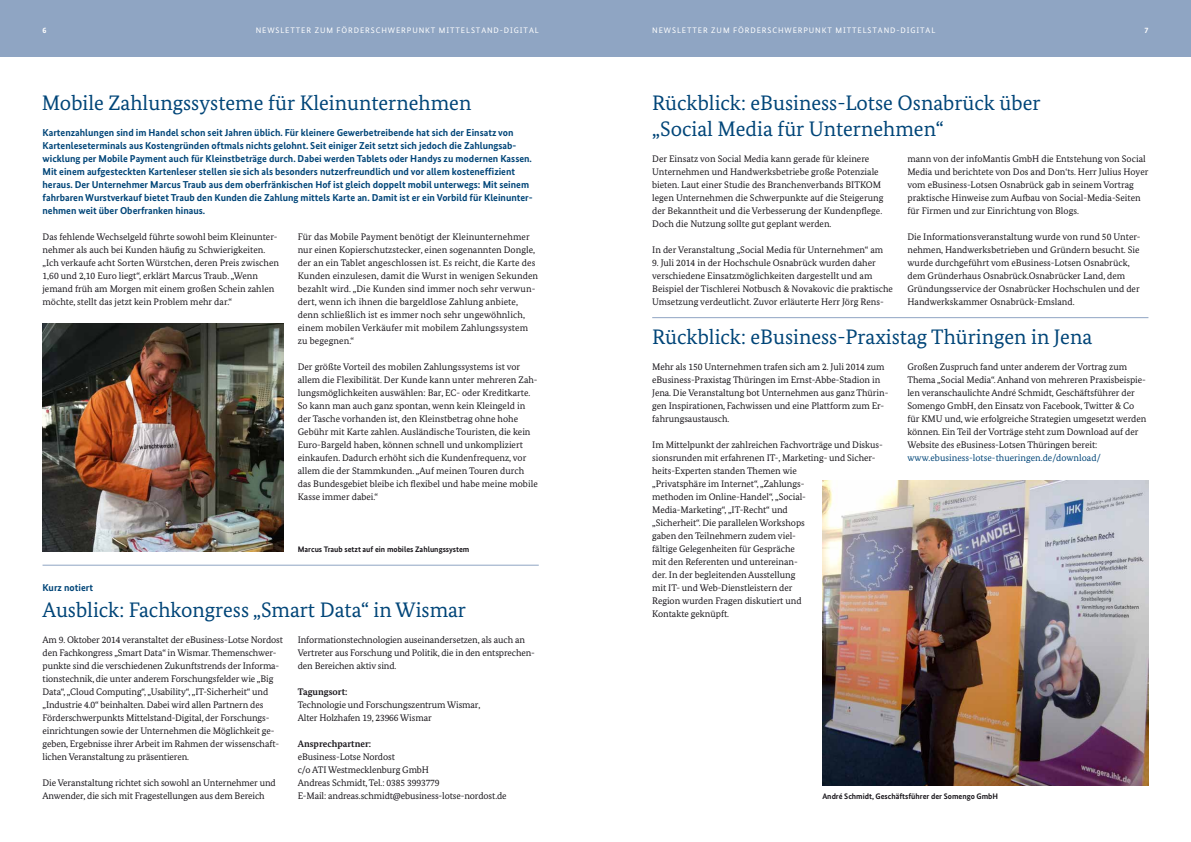
<style>
.page{position:relative;width:1191px;height:842px;background:#fff}
.page>*{position:absolute;margin:0;border:0;box-sizing:border-box;transform-origin:0 0}
.t1{font:21px/26px "Bundes Serif";color:#004578}
.t2{font:700 10px/13px "Bundes Sans";color:#004578}
.t3{font:9.5px/13px "Bundes Serif";letter-spacing:-.005em;color:#1a171c}
.t4{font:9.5px "Bundes Serif";color:#004578}
.P_bold{font:700 9.5px "Bundes Serif";color:#1a171c}
.t5{font:8px "Bundes Sans";letter-spacing:.11em;color:#fff}
.Bildunterschrift{font:700 8px "Bundes Sans";color:#1a171c}
.t6{font:700 8px "Bundes Sans";color:#fff}
</style>
<div class="page">
<div style="left:0;top:0;width:595px;height:57px;background:#8fa5c3"></div>
<div style="left:595px;top:0;width:596px;height:57px;background:#8fa5c3"></div>
<img style="left:43px;top:323px;width:240px;height:229px">
<hr style="left:652px;top:317px;width:496px;height:1px;background:#8fa5c3">
<hr style="left:43px;top:565px;width:496px;height:1px;background:#8fa5c3">
<img style="left:822px;top:481px;width:326px;height:305px">
<p class="t6" style="left:43px;top:25px;width:5px">6</p>
<p class="t5" style="left:256px;top:25px;width:284px">NEWSLETTER ZUM FÖRDERSCHWERPUNKT MITTELSTAND-DIGITAL</p>
<p class="t5" style="left:652px;top:25px;width:284px">NEWSLETTER ZUM FÖRDERSCHWERPUNKT MITTELSTAND-DIGITAL</p>
<p class="t6" style="left:1144px;top:25px;width:5px">7</p>
<h2 class="t1" style="left:42px;top:89px;width:431px">Mobile Zahlungssysteme für Kleinunternehmen</h2>
<h4 class="t2" style="left:43px;top:126px;width:491px">Kartenzahlungen sind im Handel schon seit Jahren üblich. Für kleinere Gewerbetreibende hat sich der Einsatz von Kartenleseterminals aus Kostengründen oftmals nichts gelohnt. Seit einiger Zeit setzt sich jedoch die Zahlungsab&shy;wicklung per Mobile Payment auch für Kleinstbeträge durch. Dabei werden Tablets oder Handys zu modernen Kassen.<br>Mit einem aufgesteckten Kartenleser stellen sie sich als besonders nutzerfreundlich und vor allem kosteneffizient heraus. Der Unternehmer Marcus Traub aus dem oberfränkischen Hof ist gleich doppelt mobil unterwegs: Mit seinem fahrbaren Wurstverkauf bietet Traub den Kunden die Zahlung mittels Karte an. Damit ist er ein Vorbild für Kleinunter&shy;nehmen weit über Oberfranken hinaus.</h4>
<p class="t3" style="left:43px;top:230px;width:238px">Das fehlende Wechselgeld führte sowohl beim Kleinunter&shy;nehmer als auch bei Kunden häufig zu Schwierigkeiten. „Ich verkaufe acht Sorten Würstchen, deren Preis zwischen 1,60 und 2,10 Euro liegt“, erklärt Marcus Traub. „Wenn jemand früh am Morgen mit einem großen Schein zahlen möchte, stellt das jetzt kein Problem mehr dar.“</p>
<p class="t3" style="left:298px;top:230px;width:242px">Für das Mobile Payment benötigt der Kleinunternehmer nur einen Kopierschutzstecker, einen sogenannten Dongle, der an ein Tablet angeschlossen ist. Es reicht, die Karte des Kunden einzulesen, damit die Wurst in wenigen Sekunden bezahlt wird. „Die Kunden sind immer noch sehr verwun&shy;dert, wenn ich ihnen die bargeldlose Zahlung anbiete, denn schließlich ist es immer noch sehr ungewöhnlich, einem mobilen Verkäufer mit mobilem Zahlungssystem zu begegnen.“</p>
<p class="t3" style="left:298px;top:360px;width:241px">Der größte Vorteil des mobilen Zahlungssystems ist vor allem die Flexibilität. Der Kunde kann unter mehreren Zah&shy;lungsmöglichkeiten auswählen: Bar, EC- oder Kreditkarte.<br>So kann man auch ganz spontan, wenn kein Kleingeld in der Tasche vorhanden ist, den Kleinstbetrag ohne hohe Gebühr mit Karte zahlen. Ausländische Touristen, die kein Euro-Bargeld haben, können schnell und unkompliziert einkaufen. Dadurch erhöht sich die Kundenfrequenz, vor allem die der Stammkunden. „Auf meinen Touren durch das Bundesgebiet bleibe ich flexibel und habe meine mobile Kasse immer dabei.“</p>
<p class="Bildunterschrift" style="left:298px;top:544px;width:173px">Marcus Traub setzt auf ein mobiles Zahlungssystem</p>
<h4 class="t2" style="left:43px;top:581px;width:52px">Kurz notiert</h4>
<h2 class="t1" style="left:43px;top:596px;width:425px">Ausblick: Fachkongress „Smart Data“ in Wismar</h2>
<p class="t3" style="left:43px;top:633px;width:242px">Am 9. Oktober 2014 veranstaltet der eBusiness-Lotse Nordost den Fachkongress „Smart Data“ in Wismar. Themenschwer&shy;punkte sind die verschiedenen Zukunftstrends der Informa&shy;tionstechnik, die unter anderem Forschungsfelder wie „Big Data“, „Cloud Computing“, „Usability“, „IT-Sicherheit“ und „Industrie 4.0“ beinhalten. Dabei wird allen Partnern des Förderschwerpunkts Mittelstand-Digital, der Forschungs&shy;einrichtungen sowie der Unternehmen die Möglichkeit ge&shy;geben, Ergebnisse ihrer Arbeit im Rahmen der wissenschaft&shy;lichen Veranstaltung zu präsentieren.</p>
<p class="t3" style="left:43px;top:776px;width:235px">Die Veranstaltung richtet sich sowohl an Unternehmer und<br>Anwender, die sich mit Fragestellungen aus dem Bereich</p>
<p class="t3" style="left:298px;top:633px;width:239px">Informationstechnologien auseinandersetzen, als auch an<br>Vertreter aus Forschung und Politik, die in den entsprechen&shy;den Bereichen aktiv sind.</p>
<p class="P_bold" style="left:298px;top:686px;width:51px">Tagungsort:</p>
<p class="t3" style="left:298px;top:698px;width:184px">Technologie und Forschungszentrum Wismar,</p>
<p class="t3" style="left:298px;top:711px;width:135px">Alter Holzhafen 19, 23966 Wismar</p>
<p class="P_bold" style="left:298px;top:738px;width:75px">Ansprechpartner:</p>
<p class="t3" style="left:298px;top:750px;width:99px">eBusiness-Lotse Nordost</p>
<p class="t3" style="left:298px;top:763px;width:133px">c/o ATI Westmecklenburg GmbH</p>
<p class="t3" style="left:298px;top:776px;width:143px">Andreas Schmidt, Tel.: 0385 3993779</p>
<p class="t3" style="left:298px;top:789px;width:210px">E-Mail: andreas.schmidt@ebusiness-lotse-nordost.de</p>
<h2 class="t1" style="left:652px;top:89px;width:390px">Rückblick: eBusiness-Lotse Osnabrück über „Social Media für Unternehmen“</h2>
<p class="t3" style="left:652px;top:152px;width:233px">Der Einsatz von Social Media kann gerade für kleinere Unternehmen und Handwerksbetriebe große Potenziale bieten. Laut einer Studie des Branchenverbands BITKOM legen Unternehmen die Schwerpunkte auf die Steigerung der Bekanntheit und die Verbesserung der Kundenpflege.<br>Doch die Nutzung sollte gut geplant werden.</p>
<p class="t3" style="left:652px;top:243px;width:232px">In der Veranstaltung „Social Media für Unternehmen“ am</p>
<p class="t3" style="left:652px;top:256px;width:242px">9. Juli 2014 in der Hochschule Osnabrück wurden daher verschiedene Einsatzmöglichkeiten dargestellt und am Beispiel der Tischlerei Notbusch &amp; Novakovic die praktische Umsetzung verdeutlicht. Zuvor erläuterte Herr Jörg Rens-</p>
<p class="t3" style="left:907px;top:152px;width:242px">mann von der infoMantis GmbH die Entstehung von Social Media und berichtete von Dos and Don‘ts. Herr Julius Hoyer vom eBusiness-Lotsen Osnabrück gab in seinem Vortrag praktische Hinweise zum Aufbau von Social-Media-Seiten für Firmen und zur Einrichtung von Blogs.</p>
<p class="t3" style="left:907px;top:230px;width:235px">Die Informationsveranstaltung wurde von rund 50 Unter&shy;nehmen, Handwerksbetrieben und Gründern besucht. Sie wurde durchgeführt vom eBusiness-Lotsen Osnabrück, dem Gründerhaus Osnabrück.Osnabrücker Land, dem Gründungsservice der Osnabrücker Hochschulen und der Handwerkskammer Osnabrück-Emsland.</p>
<h2 class="t1" style="left:652px;top:323px;width:441px">Rückblick: eBusiness-Praxistag Thüringen in Jena</h2>
<p class="t3" style="left:652px;top:360px;width:236px">Mehr als 150 Unternehmen trafen sich am 2. Juli 2014 zum eBusiness-Praxistag Thüringen im Ernst-Abbe-Stadion in Jena. Die Veranstaltung bot Unternehmen aus ganz Thürin&shy;gen Inspirationen, Fachwissen und eine Plattform zum Er&shy;fahrungsaustausch.</p>
<p class="t3" style="left:652px;top:438px;width:232px">Im Mittelpunkt der zahlreichen Fachvorträge und Diskus&shy;sionsrunden mit erfahrenen IT-, Marketing- und Sicher&shy;heits-Experten standen Themen wie<br>„Privatsphäre im Internet“, „Zahlungs-<br>methoden im Online-Handel“, „Social-<br>Media-Marketing“, „IT-Recht“ und<br>„Sicherheit“. Die parallelen Workshops<br>gaben den Teilnehmern zudem viel-<br>fältige Gelegenheiten für Gespräche<br>mit den Referenten und untereinan-<br>der. In der begleitenden Ausstellung<br>mit IT- und Web-Dienstleistern der<br>Region wurden Fragen diskutiert und<br>Kontakte geknüpft.</p>
<p class="t3" style="left:907px;top:360px;width:240px">Großen Zuspruch fand unter anderem der Vortrag zum Thema „Social Media“. Anhand von mehreren Praxisbeispie&shy;len veranschaulichte André Schmidt, Geschäftsführer der Somengo GmbH, den Einsatz von Facebook, Twitter &amp; Co für KMU und, wie erfolgreiche Strategien umgesetzt werden können. Ein Teil der Vorträge steht zum Download auf der Website des eBusiness-Lotsen Thüringen bereit:</p>
<p class="t4" style="left:907px;top:452px;width:195px">www.ebusiness-lotse-thueringen.de/download/</p>
<p class="Bildunterschrift" style="left:822px;top:791px;width:177px">André Schmidt, Geschäftsführer der Somengo GmbH</p>
</div>
